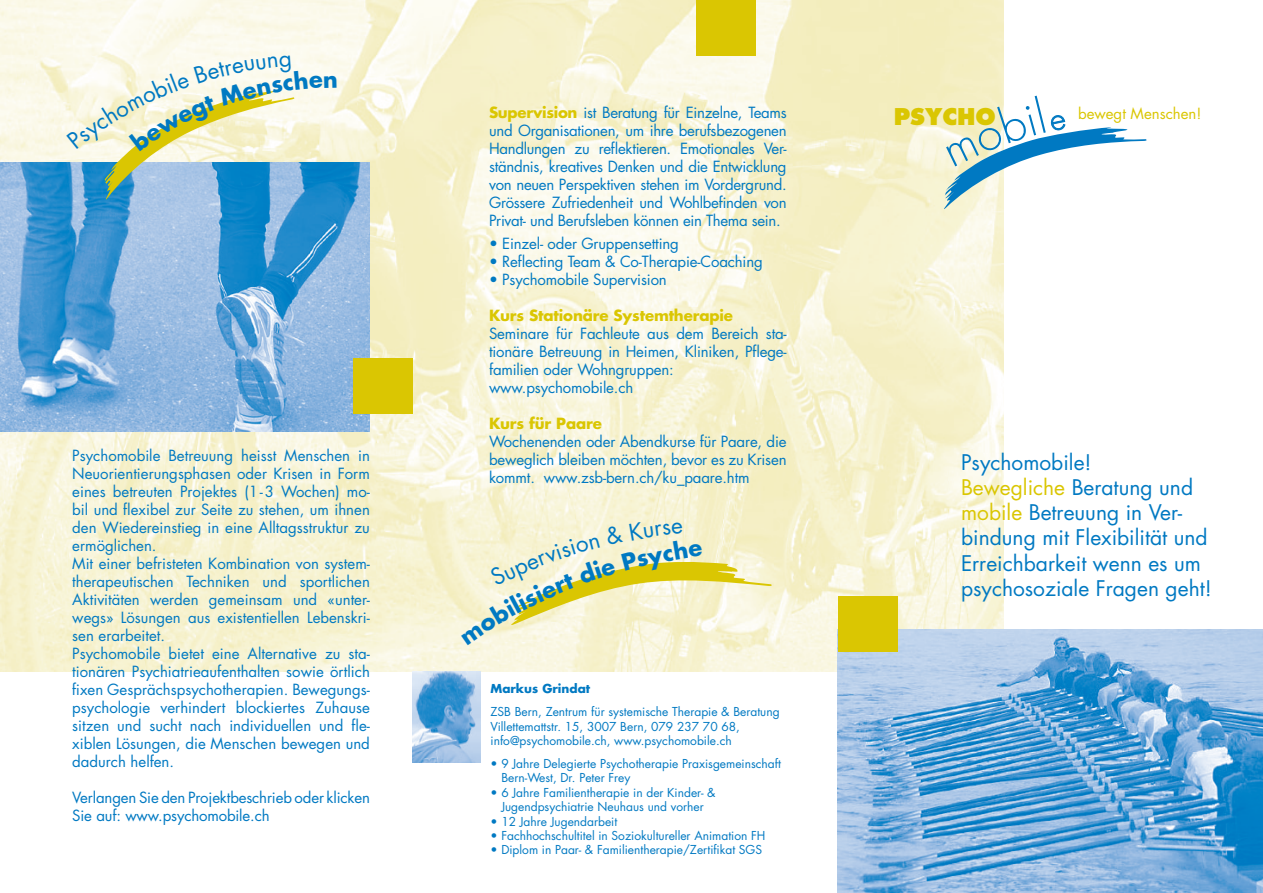
<style>
.page{position:relative;width:1263px;height:893px;background:#fff}
.page>*{position:absolute;margin:0;border:0;box-sizing:border-box;transform-origin:0 0}
.t1{font:800 22.5px "Futura";color:#dac602}
.t2{font:21px/25.2px "Futura";color:#0079c2}
.t3{font:15px/18px "Futura";color:#0079c2}
.t4{font:700 15px "Futura";letter-spacing:-.01em;color:#dac602}
.t5{font:15px "Futura";color:#dac602}
.t6{font:12px/14.4px "Futura";color:#0079c2}
.t7{font:700 12px "Futura";color:#0079c2}
.s1{font-weight:700;color:#dac602}
.s2{color:#dac602}
</style>
<div class="page">
<img style="left:0;top:0;width:1003px;height:672px">
<img style="left:0;top:163px;width:370px;height:268px">
<img style="left:838px;top:629px;width:425px;height:264px">
<div style="left:838px;top:597px;width:59px;height:55px;background:#dac602"></div>
<div style="left:353px;top:358px;width:59px;height:56px;background:#dac602"></div>
<div style="left:696px;top:0;width:59px;height:55px;background:#dac602"></div>
<img style="left:412px;top:672px;width:68px;height:90px">
<svg style="left:940px;top:96px;width:207px;height:117px"></svg>
<svg style="left:66px;top:55px;width:271px;height:149px"></svg>
<svg style="left:461px;top:521px;width:312px;height:124px"></svg>
<p class="t3" style="left:72px;top:446px;width:299px">Psychomobile Betreuung heisst Menschen in Neuorientierungsphasen oder Krisen in Form eines betreuten Projektes (1-3 Wochen) mo&shy;bil und flexibel zur Seite zu stehen, um ihnen den Wiedereinstieg in eine Alltagsstruktur zu ermöglichen.<br>Mit einer befristeten Kombination von system&shy;therapeutischen Techniken und sportlichen Aktivitäten werden gemeinsam und «unter&shy;wegs» Lösungen aus existentiellen Lebenskri&shy;sen erarbeitet.<br>Psychomobile bietet eine Alternative zu sta&shy;tionären Psychiatrieaufenthalten sowie örtlich fixen Gesprächspsychotherapien. Bewegungs&shy;psychologie verhindert blockiertes Zuhause sitzen und sucht nach individuellen und fle&shy;xiblen Lösungen, die Menschen bewegen und dadurch helfen.</p>
<p class="t3" style="left:72px;top:788px;width:299px">Verlangen Sie den Projektbeschrieb oder klicken<br>Sie auf: www.psychomobile.ch</p>
<p class="t3" style="left:489px;top:104px;width:299px;text-align:justify"><span class="s1">Supervision</span> ist Beratung für Einzelne, Teams und Organisationen, um ihre berufsbezogenen Handlungen zu reflektieren. Emotionales Ver&shy;ständnis, kreatives Denken und die Entwicklung von neuen Perspektiven stehen im Vordergrund.<br>Grössere Zufriedenheit und Wohlbefinden von Privat- und Berufsleben können ein Thema sein.</p>
<p class="t3" style="left:489px;top:234px;width:191px">• Einzel- oder Gruppensetting</p>
<p class="t3" style="left:489px;top:252px;width:275px">• Reflecting Team &amp; Co-Therapie-Coaching</p>
<p class="t3" style="left:489px;top:270px;width:179px">• Psychomobile Supervision</p>
<p class="t4" style="left:489px;top:305px;width:246px">Kurs Stationäre Systemtherapie</p>
<p class="t3" style="left:489px;top:324px;width:299px">Seminare für Fachleute aus dem Bereich sta&shy;tionäre Betreuung in Heimen, Kliniken, Pflege&shy;familien oder Wohngruppen: www.psychomobile.ch</p>
<p class="t4" style="left:489px;top:413px;width:114px">Kurs für Paare</p>
<p class="t3" style="left:489px;top:432px;width:299px;text-align:justify">Wochenenden oder Abendkurse für Paare, die beweglich bleiben möchten, bevor es zu Krisen kommt. www.zsb-bern.ch/ku_paare.htm</p>
<p class="t7" style="left:490px;top:681px;width:101px">Markus Grindat</p>
<p class="t6" style="left:490px;top:704px;width:291px">ZSB Bern, Zentrum für systemische Therapie &amp; Beratung<br>Villettemattstr. 15, 3007 Bern, 079 237 70 68, info@psychomobile.ch, www.psychomobile.ch</p>
<p class="t6" style="left:501px;top:756px;width:281px;text-indent:-11px">• 9 Jahre Delegierte Psychotherapie Praxisgemeinschaft<br>Bern-West, Dr. Peter Frey</p>
<p class="t6" style="left:490px;top:785px;width:227px;text-align:center">• 6 Jahre Familientherapie in der Kinder- &amp;<br>Jugendpsychiatrie Neuhaus und vorher</p>
<p class="t6" style="left:490px;top:814px;width:128px">• 12 Jahre Jugendarbeit</p>
<p class="t6" style="left:490px;top:828px;width:276px">• Fachhochschultitel in Soziokultureller Animation FH</p>
<p class="t6" style="left:490px;top:843px;width:273px">• Diplom in Paar- &amp; Familientherapie/Zertifikat SGS</p>
<h1 class="t1" style="left:894px;top:103px;width:104px">PSYCHO</h1>
<p class="t5" style="left:1078px;top:103px;width:125px">bewegt Menschen!</p>
<h2 class="t2" style="left:961px;top:449px;width:252px">Psychomobile!<br><span class="s2">Bewegliche</span> Beratung und <span class="s2">mobile</span> Betreuung in Ver&shy;bindung mit Flexibilität und<br>Erreichbarkeit wenn es um psychosoziale Fragen geht!</h2>
</div>
